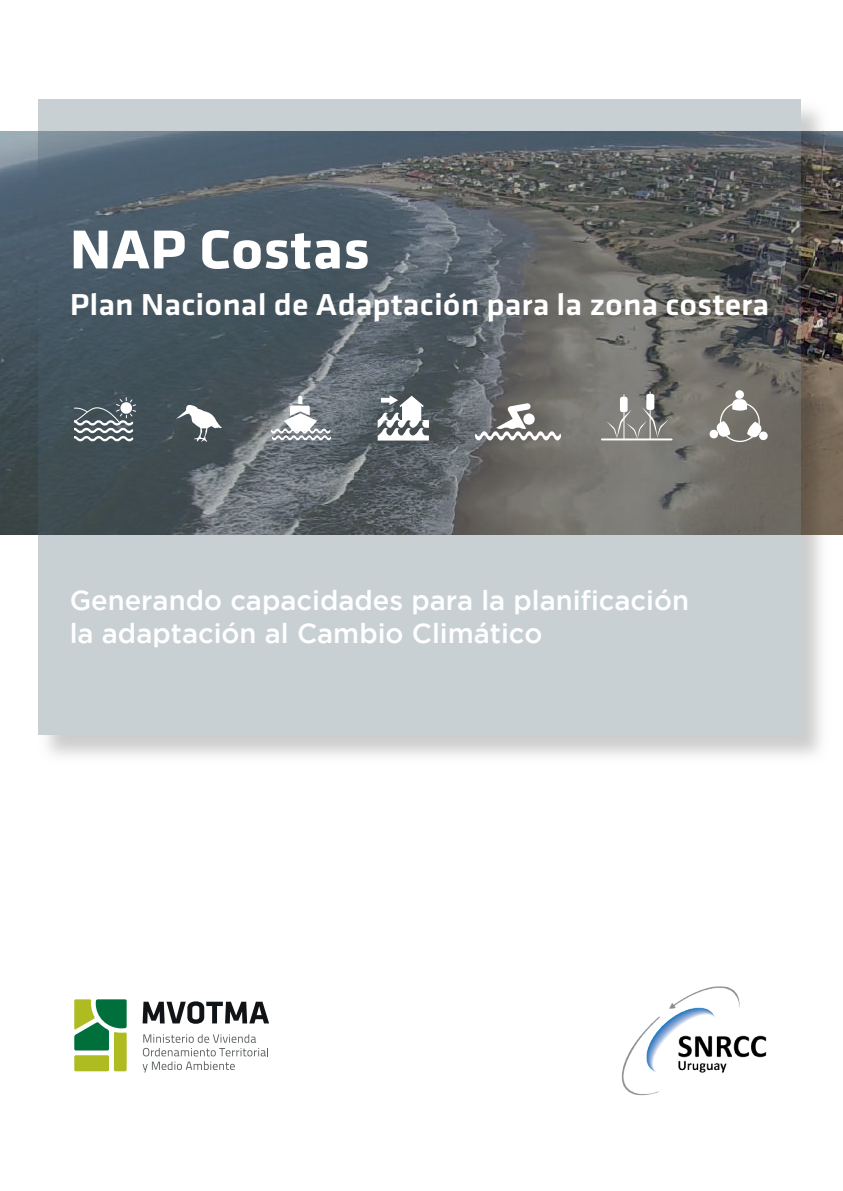
<style>
.page{position:relative;width:843px;height:1191px;background:#fff}
.page>*{position:absolute;margin:0;border:0;box-sizing:border-box;transform-origin:0 0}
.t1{font:700 56.8px "Klavika";color:#fff;scale:1.09 1}
.t2{font:500 31.4px "Klavika";color:#fff;scale:1.09 1}
.t3{font:500 27.4px/32.8px "Gotham";color:#fff}
</style>
<div class="page">
<img style="left:0;top:131px;width:843px;height:404px">
<img style="left:34px;top:99px;width:800px;height:657px">
<svg style="left:38px;top:99px;width:762px;height:636px;background:#848b8f"></svg>
<img style="left:621px;top:986px;width:146px;height:110px">
<svg style="left:143px;top:1001px;width:126px;height:22px"></svg>
<svg style="left:142px;top:1034px;width:126px;height:38px"></svg>
<svg style="left:74px;top:999px;width:53px;height:72px"></svg>
<svg style="left:176px;top:405px;width:46px;height:37px"></svg>
<svg style="left:475px;top:403px;width:86px;height:38px"></svg>
<svg style="left:271px;top:396px;width:60px;height:45px"></svg>
<hr style="left:602px;top:438px;width:69px;height:2px;background:#fff">
<hr style="left:623px;top:395px;width:1px;height:45px;background:#fff">
<div style="left:620px;top:397px;width:7px;height:15px;background:#fff;border-radius:2px"></div>
<hr style="left:649px;top:392px;width:1px;height:47px;background:#fff">
<div style="left:646px;top:394px;width:8px;height:16px;background:#fff;border-radius:2px"></div>
<svg style="left:606px;top:407px;width:62px;height:32px;background:#8c8b87"></svg>
<div style="left:735px;top:390px;width:9px;height:9px;background:#fff;border-radius:50%"></div>
<svg style="left:709px;top:399px;width:59px;height:43px"></svg>
<svg style="left:378px;top:395px;width:51px;height:45px"></svg>
<svg style="left:75px;top:397px;width:62px;height:45px;background:#6e797e"></svg>
<h1 class="t1" style="left:70px;top:219px;width:277px">NAP Costas</h1>
<p class="t2" style="left:70px;top:287px;width:643px">Plan Nacional de Adaptación para la zona costera</p>
<p class="t3" style="left:70px;top:583px;width:621px">Generando capacidades para la planificación la adaptación al Cambio Climático</p>
</div>
